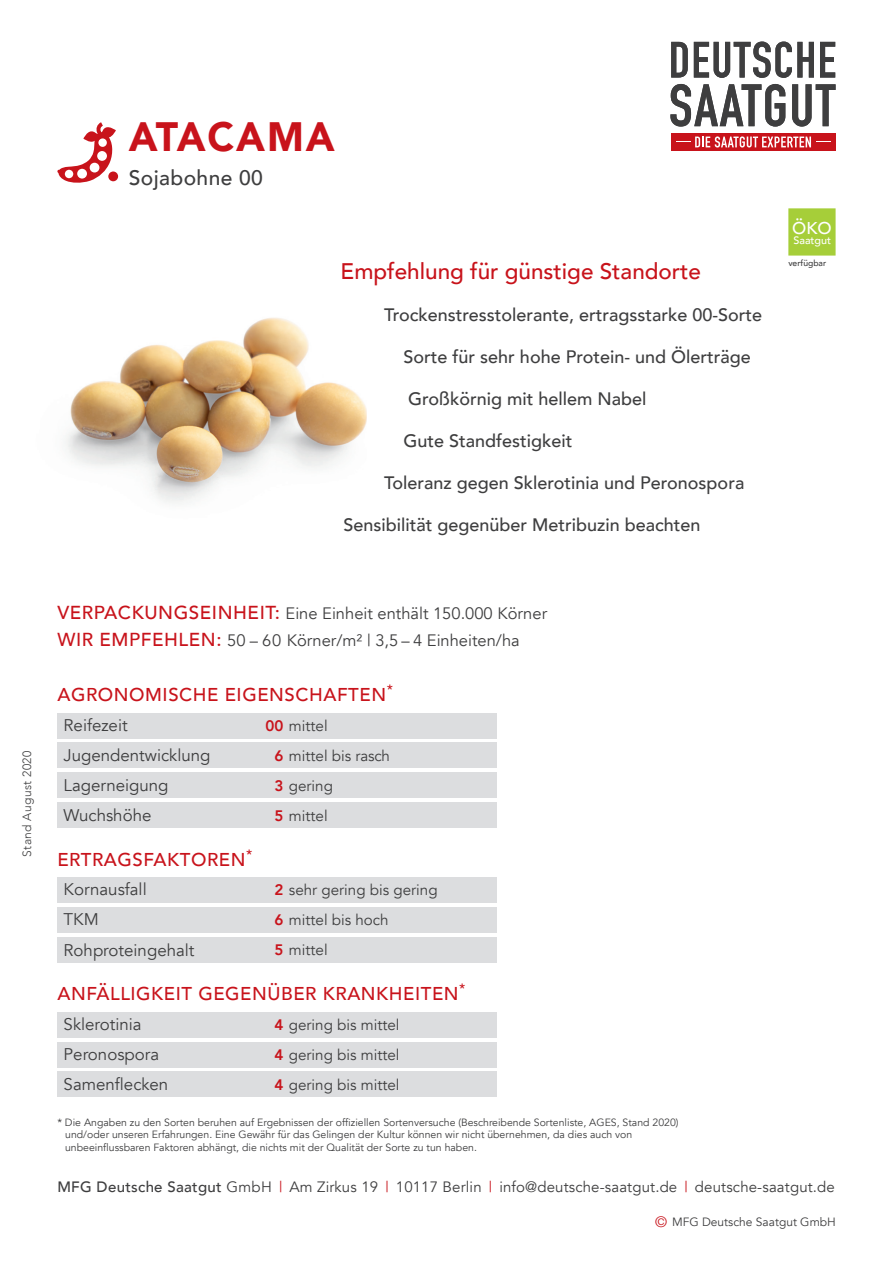
<style>
.page{position:relative;width:893px;height:1263px;background:#fff}
.page>*{position:absolute;margin:0;border:0;box-sizing:border-box;transform-origin:0 0}
.t1{font:900 40.95px "Avenir";letter-spacing:.05em;color:#c8131b;scale:.95 1}
.t2{font:500 22.5px "Avenir";color:#c8131b}
.t3{font:500 21px "Avenir";letter-spacing:.02em;color:#3e3e3f}
.t4{font:500 18.6px "Avenir";letter-spacing:.03em;color:#c8131b}
.t5{font:500 18px "Avenir";color:#3e3e3f}
.t6{font:500 17.1px "Avenir";color:#fff}
.t7{font:16.8px/30px "Avenir";color:#3e3e3f}
.t8{font:16.5px/27px "Avenir";color:#3e3e3f}
.t9{font:15.15px/30px "Avenir";color:#3e3e3f}
.t10{font:15px "Avenir";letter-spacing:.01em;color:#3e3e3f}
.t11{font:12px "Avenir";color:#3e3e3f}
.t12{font:300 12px "Avenir";letter-spacing:.03em;color:#3e3e3f}
.t13{font:500 10.8px "Avenir";color:#fff}
.t14{font:10.5px/12.6px "Avenir";color:#3e3e3f}
.t15{font:500 8.55px "Avenir";color:#3e3e3f}
.s1{font-weight:500;font-size:18.75px;color:#c8131b}
.s2{font-weight:800;color:#c8131b}
.s3{font-weight:500}
.s4{color:#c8131b}
.s5{font-size:15px;color:#c8131b}
</style>
<div class="page">
<svg style="left:671px;top:42px;width:17px;height:36px"></svg>
<svg style="left:694px;top:42px;width:120px;height:36px"></svg>
<svg style="left:820px;top:42px;width:15px;height:36px"></svg>
<svg style="left:670px;top:84px;width:115px;height:43px"></svg>
<svg style="left:792px;top:84px;width:44px;height:43px"></svg>
<div style="left:671px;top:133px;width:164px;height:18px;background:#c8131b"></div>
<svg style="left:676px;top:136px;width:154px;height:11px"></svg>
<div style="left:788px;top:208px;width:48px;height:48px;background:#a6ce39;border:2px solid #a6ce39"></div>
<svg style="left:57px;top:122px;width:59px;height:61px"></svg>
<div style="left:108px;top:171px;width:10px;height:10px;background:#c8131b;border-radius:50%"></div>
<img style="left:65px;top:317px;width:302px;height:186px">
<div style="left:57px;top:713px;width:439px;height:25px;background:#dcdddf"></div>
<div style="left:57px;top:743px;width:439px;height:25px;background:#dcdddf"></div>
<div style="left:57px;top:773px;width:439px;height:25px;background:#dcdddf"></div>
<div style="left:57px;top:802px;width:439px;height:26px;background:#dcdddf"></div>
<div style="left:57px;top:1012px;width:439px;height:25px;background:#dcdddf"></div>
<div style="left:57px;top:1042px;width:439px;height:25px;background:#dcdddf"></div>
<div style="left:57px;top:1072px;width:439px;height:25px;background:#dcdddf"></div>
<div style="left:57px;top:877px;width:439px;height:26px;background:#dcdddf"></div>
<div style="left:57px;top:907px;width:439px;height:26px;background:#dcdddf"></div>
<div style="left:57px;top:937px;width:439px;height:26px;background:#dcdddf"></div>
<h1 class="t1" style="left:129px;top:101px;width:218px">ATACAMA</h1>
<h3 class="t3" style="left:129px;top:160px;width:136px">Sojabohne 00</h3>
<h2 class="t2" style="left:341px;top:251px;width:362px">Empfehlung für günstige Standorte</h2>
<h3 class="t5" style="left:384px;top:299px;width:380px">Trockenstresstolerante, ertragsstarke 00-Sorte</h3>
<h3 class="t5" style="left:404px;top:341px;width:349px">Sorte für sehr hohe Protein- und Ölerträge</h3>
<h3 class="t5" style="left:408px;top:383px;width:240px">Großkörnig mit hellem Nabel</h3>
<h3 class="t5" style="left:404px;top:425px;width:171px">Gute Standfestigkeit</h3>
<h3 class="t5" style="left:384px;top:467px;width:362px">Toleranz gegen Sklerotinia und Peronospora</h3>
<h3 class="t5" style="left:344px;top:509px;width:358px">Sensibilität gegenüber Metribuzin beachten</h3>
<h3 class="t6" style="left:792px;top:213px;width:41px">ÖKO</h3>
<p class="t15" style="left:788px;top:256px;width:39px">verfügbar</p>
<p class="t13" style="left:793px;top:231px;width:39px">Saatgut</p>
<p class="t12" style="left:20px;top:857px;width:107px;rotate:-90deg">Stand August 2020</p>
<h3 class="t8" style="left:57px;top:600px;width:491px"><span class="s1">VERPACKUNGSEINHEIT:</span> Eine Einheit enthält 150.000 Körner<br><span class="s1">WIR EMPFEHLEN:</span> 50 – 60 Körner/m² | 3,5 – 4 Einheiten/ha</h3>
<h3 class="t4" style="left:57px;top:678px;width:337px">AGRONOMISCHE EIGENSCHAFTEN<sup>*</sup></h3>
<h3 class="t7" style="left:64px;top:710px;width:148px">Reifezeit<br>Jugendentwicklung<br>Lagerneigung<br>Wuchshöhe</h3>
<h3 class="t9" style="left:275px;top:711px;width:117px;text-indent:-9px"><span class="s2">00</span> mittel<br><span class="s2">6</span> mittel bis rasch<br><span class="s2">3</span> gering<br><span class="s2">5</span> mittel</h3>
<h3 class="t4" style="left:57px;top:843px;width:197px">ERTRAGSFAKTOREN<sup>*</sup></h3>
<h3 class="t7" style="left:64px;top:875px;width:132px">Kornausfall<br>TKM<br>Rohproteingehalt</h3>
<h3 class="t9" style="left:275px;top:875px;width:164px"><span class="s2">2</span> sehr gering bis gering<br><span class="s2">6</span> mittel bis hoch<br><span class="s2">5</span> mittel</h3>
<h3 class="t4" style="left:57px;top:977px;width:410px">ANFÄLLIGKEIT GEGENÜBER KRANKHEITEN<sup>*</sup></h3>
<h3 class="t7" style="left:64px;top:1009px;width:106px">Sklerotinia<br>Peronospora<br>Samenflecken</h3>
<h3 class="t9" style="left:275px;top:1010px;width:126px;text-align:justify"><span class="s2">4</span> gering bis mittel <span class="s2">4</span> gering bis mittel <span class="s2">4</span> gering bis mittel</h3>
<p class="t14" style="left:65px;top:1116px;width:615px;text-indent:-8px">* Die Angaben zu den Sorten beruhen auf Ergebnissen der offiziellen Sortenversuche (Beschreibende Sortenliste, AGES, Stand 2020) und/oder unseren Erfahrungen. Eine Gewähr für das Gelingen der Kultur können wir nicht übernehmen, da dies auch von unbeeinflussbaren Faktoren abhängt, die nichts mit der Qualität der Sorte zu tun haben.</p>
<h3 class="t10" style="left:57px;top:1178px;width:779px"><span class="s3">MFG Deutsche Saatgut</span> GmbH <span class="s4">|</span> Am Zirkus 19 <span class="s4">|</span> 10117 Berlin <span class="s4">|</span> info@deutsche-saatgut.de <span class="s4">|</span> deutsche-saatgut.de</h3>
<p class="t11" style="left:655px;top:1214px;width:182px"><span class="s5">©</span> MFG Deutsche Saatgut GmbH</p>
</div>
